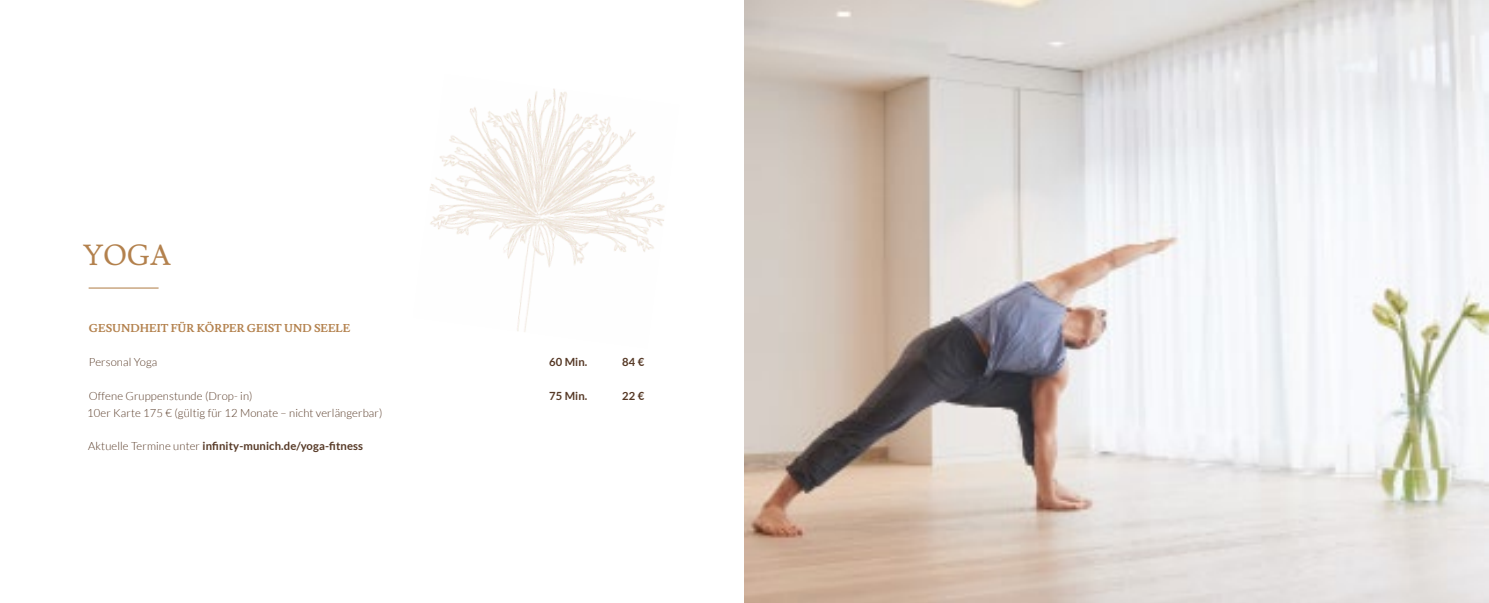
<style>
.page{position:relative;width:1489px;height:603px;background:#fff}
.page>*{position:absolute;margin:0;border:0;box-sizing:border-box;transform-origin:0 0}
.t1{font:28.75px "Lusitana";color:#b3814d}
.t2{font:300 11.25px/16.9px "Lato";letter-spacing:.01em;color:#553825}
.t3{font:700 11.25px "Lato";letter-spacing:.01em;color:#553825}
.t4{font:700 11.25px "Lusitana";color:#b3814d}
.s1{font-weight:300}
</style>
<div class="page">
<hr style="left:89px;top:287px;width:70px;height:1px;background:#b3814d">
<img style="left:744px;top:0;width:744px;height:602px">
<img style="left:449px;top:89px;width:187px;height:61px">
<img style="left:430px;top:150px;width:235px;height:76px">
<img style="left:434px;top:226px;width:220px;height:75px">
<img style="left:517px;top:301px;width:13px;height:31px">
<h1 class="t1" style="left:83px;top:238px;width:89px">YOGA</h1>
<p class="t4" style="left:89px;top:321px;width:263px">GESUNDHEIT FÜR KÖRPER GEIST UND SEELE</p>
<p class="t2" style="left:89px;top:353px;width:70px">Personal Yoga</p>
<p class="t2" style="left:87px;top:387px;width:297px">Offene Gruppenstunde (Drop- in)<br>10er Karte 175 € (gültig für 12 Monate – nicht verlängerbar)</p>
<p class="t3" style="left:88px;top:439px;width:276px"><span class="s1">Aktuelle Termine unter</span> infinity-munich.de/yoga-fitness</p>
<p class="t3" style="left:549px;top:355px;width:40px">60 Min.</p>
<p class="t3" style="left:622px;top:355px;width:24px">84 €</p>
<p class="t3" style="left:549px;top:389px;width:40px">75 Min.</p>
<p class="t3" style="left:622px;top:387px;width:24px">22 €</p>
</div>
